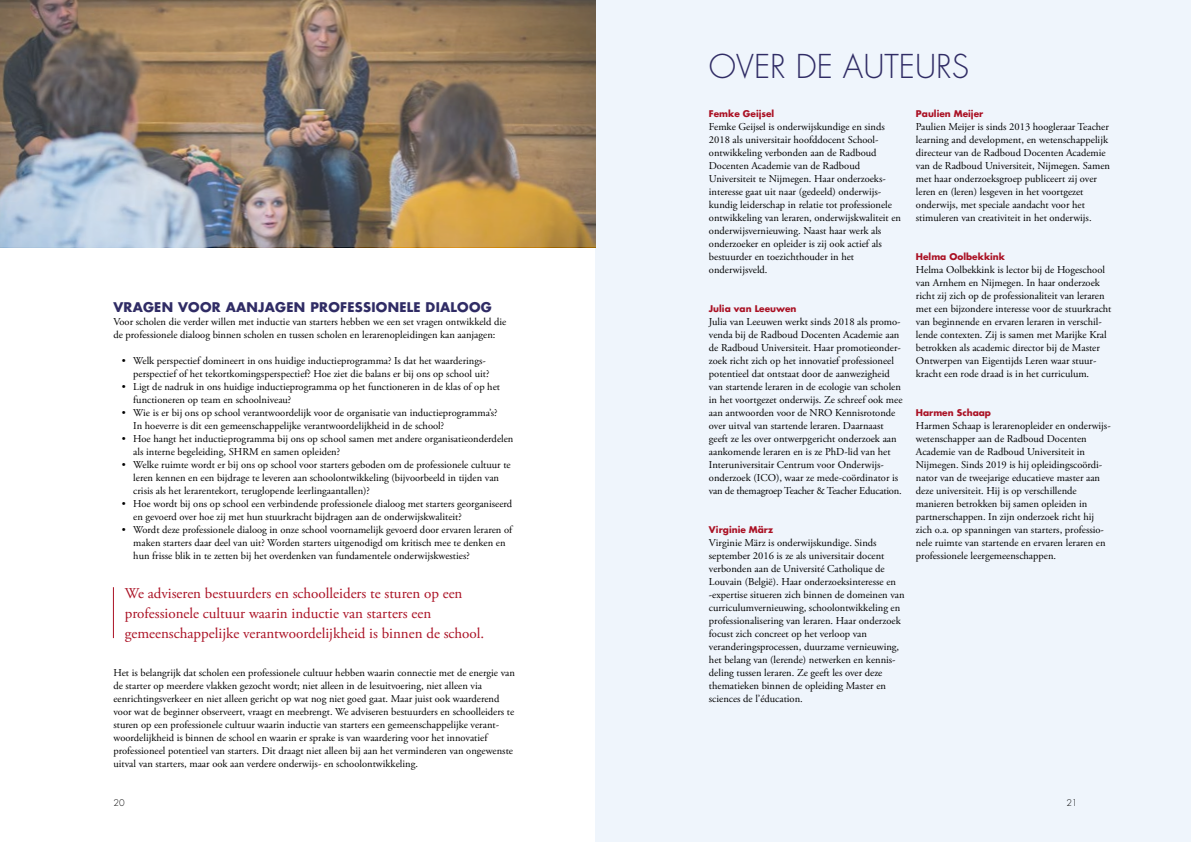
<style>
.page{position:relative;width:1191px;height:842px;background:#fff}
.page>*{position:absolute;margin:0;border:0;box-sizing:border-box;transform-origin:0 0}
.t1{font:300 32px "Futura Std";color:#302c65}
.t2{font:15px/20px "Adobe Garamond Pro";color:#aa1124}
.t3{font:700 13px "Futura Std";letter-spacing:.02em;color:#302c65}
.t4{font:10.5px/13px "Adobe Garamond Pro";color:#000}
.t5{font:700 9px "Futura Std";color:#aa1124}
.t6{font:300 9px "Futura";color:#000}
</style>
<div class="page">
<div style="left:595px;top:0;width:596px;height:842px;background:#eff5fc"></div>
<img style="left:0;top:0;width:595px;height:247px">
<hr style="left:113px;top:587px;width:1px;height:51px;background:#aa1124">
<p class="t3" style="left:113px;top:298px;width:380px">VRAGEN VOOR AANJAGEN PROFESSIONELE DIALOOG</p>
<p class="t4" style="left:113px;top:316px;width:394px">Voor scholen die verder willen met inductie van starters hebben we een set vragen ontwikkeld die de professionele dialoog binnen scholen en tussen scholen en lerarenopleidingen kan aanjagen:</p>
<p class="t4" style="left:133px;top:355px;width:357px;text-indent:-11px">• Welk perspectief domineert in ons huidige inductieprogramma? Is dat het waarderings&shy;perspectief of het tekortkomingsperspectief? Hoe ziet die balans er bij ons op school uit?</p>
<p class="t4" style="left:133px;top:381px;width:368px;text-indent:-11px">• Ligt de nadruk in ons huidige inductieprogramma op het functioneren in de klas of op het functioneren op team en schoolniveau?</p>
<p class="t4" style="left:133px;top:407px;width:366px;text-indent:-11px">• Wie is er bij ons op school verantwoordelijk voor de organisatie van inductieprogramma’s?<br>In hoeverre is dit een gemeenschappelijke verantwoordelijkheid in de school?</p>
<p class="t4" style="left:133px;top:433px;width:382px;text-indent:-11px">• Hoe hangt het inductieprogramma bij ons op school samen met andere organisatieonderdelen als interne begeleiding, SHRM en samen opleiden?</p>
<p class="t4" style="left:133px;top:459px;width:379px;text-indent:-11px">• Welke ruimte wordt er bij ons op school voor starters geboden om de professionele cultuur te leren kennen en een bijdrage te leveren aan schoolontwikkeling (bijvoorbeeld in tijden van crisis als het lerarentekort, teruglopende leerlingaantallen)?</p>
<p class="t4" style="left:133px;top:498px;width:380px;text-indent:-11px">• Hoe wordt bij ons op school een verbindende professionele dialoog met starters georganiseerd en gevoerd over hoe zij met hun stuurkracht bijdragen aan de onderwijskwaliteit?</p>
<p class="t4" style="left:133px;top:524px;width:380px;text-indent:-11px">• Wordt deze professionele dialoog in onze school voornamelijk gevoerd door ervaren leraren of maken starters daar deel van uit? Worden starters uitgenodigd om kritisch mee te denken en hun frisse blik in te zetten bij het overdenken van fundamentele onderwijskwesties?</p>
<h2 class="t2" style="left:125px;top:584px;width:361px">We adviseren bestuurders en schoolleiders te sturen op een professionele cultuur waarin inductie van starters een gemeenschappelijke verantwoordelijkheid is binnen de school.</h2>
<p class="t4" style="left:113px;top:667px;width:403px">Het is belangrijk dat scholen een professionele cultuur hebben waarin connectie met de energie van de starter op meerdere vlakken gezocht wordt; niet alleen in de lesuitvoering, niet alleen via eenrichtingsverkeer en niet alleen gericht op wat nog niet goed gaat. Maar juist ook waarderend voor wat de beginner observeert, vraagt en meebrengt. We adviseren bestuurders en schoolleiders te sturen op een professionele cultuur waarin inductie van starters een gemeenschappelijke verant&shy;woordelijkheid is binnen de school en waarin er sprake is van waardering voor het innovatief professioneel potentieel van starters. Dit draagt niet alleen bij aan het verminderen van ongewenste uitval van starters, maar ook aan verdere onderwijs- en schoolontwikkeling.</p>
<h1 class="t1" style="left:709px;top:47px;width:262px">OVER DE AUTEURS</h1>
<p class="t5" style="left:709px;top:108px;width:67px">Femke Geijsel</p>
<p class="t4" style="left:709px;top:121px;width:194px">Femke Geijsel is onderwijskundige en sinds 2018 als universitair hoofddocent School&shy;ontwikkeling verbonden aan de Radboud Docenten Academie van de Radboud Universiteit te Nijmegen. Haar onderzoeks&shy;interesse gaat uit naar (gedeeld) onderwijs&shy;kundig leiderschap in relatie tot professionele ontwikkeling van leraren, onderwijskwaliteit en onderwijsvernieuwing. Naast haar werk als onderzoeker en opleider is zij ook actief als bestuurder en toezichthouder in het onderwijsveld.</p>
<p class="t5" style="left:709px;top:303px;width:89px">Julia van Leeuwen</p>
<p class="t4" style="left:709px;top:316px;width:195px">Julia van Leeuwen werkt sinds 2018 als promo&shy;venda bij de Radboud Docenten Academie aan de Radboud Universiteit. Haar promotieonder&shy;zoek richt zich op het innovatief professioneel potentieel dat ontstaat door de aanwezigheid van startende leraren in de ecologie van scholen in het voortgezet onderwijs. Ze schreef ook mee aan antwoorden voor de NRO Kennisrotonde over uitval van startende leraren. Daarnaast geeft ze les over ontwerpgericht onderzoek aan aankomende leraren en is ze PhD-lid van het Interuniversitair Centrum voor Onderwijs&shy;onderzoek (ICO), waar ze mede-coördinator is van de themagroep Teacher &amp; Teacher Education.</p>
<p class="t5" style="left:709px;top:524px;width:66px">Virginie März</p>
<p class="t4" style="left:709px;top:537px;width:197px">Virginie März is onderwijskundige. Sinds september 2016 is ze als universitair docent verbonden aan de Université Catholique de Louvain (België). Haar onderzoeksinteresse en -expertise situeren zich binnen de domeinen van curriculumvernieuwing, schoolontwikkeling en professionalisering van leraren. Haar onderzoek focust zich concreet op het verloop van veranderingsprocessen, duurzame vernieuwing, het belang van (lerende) netwerken en kennis&shy;deling tussen leraren. Ze geeft les over deze thematieken binnen de opleiding Master en sciences de l’éducation.</p>
<p class="t5" style="left:916px;top:108px;width:69px">Paulien Meijer</p>
<p class="t4" style="left:916px;top:121px;width:195px">Paulien Meijer is sinds 2013 hoogleraar Teacher learning and development, en wetenschappelijk directeur van de Radboud Docenten Academie van de Radboud Universiteit, Nijmegen. Samen met haar onderzoeksgroep publiceert zij over leren en (leren) lesgeven in het voortgezet onderwijs, met speciale aandacht voor het stimuleren van creativiteit in het onderwijs.</p>
<p class="t5" style="left:916px;top:251px;width:91px">Helma Oolbekkink</p>
<p class="t4" style="left:916px;top:264px;width:197px">Helma Oolbekkink is lector bij de Hogeschool van Arnhem en Nijmegen. In haar onderzoek richt zij zich op de professionaliteit van leraren met een bijzondere interesse voor de stuurkracht van beginnende en ervaren leraren in verschil&shy;lende contexten. Zij is samen met Marijke Kral betrokken als academic director bij de Master Ontwerpen van Eigentijds Leren waar stuur&shy;kracht een rode draad is in het curriculum.</p>
<p class="t5" style="left:916px;top:407px;width:77px">Harmen Schaap</p>
<p class="t4" style="left:916px;top:420px;width:196px">Harmen Schaap is lerarenopleider en onderwijs&shy;wetenschapper aan de Radboud Docenten Academie van de Radboud Universiteit in Nijmegen. Sinds 2019 is hij opleidingscoördi&shy;nator van de tweejarige educatieve master aan deze universiteit. Hij is op verschillende manieren betrokken bij samen opleiden in partnerschappen. In zijn onderzoek richt hij zich o.a. op spanningen van starters, professio&shy;nele ruimte van startende en ervaren leraren en professionele leergemeenschappen.</p>
<p class="t6" style="left:113px;top:797px;width:13px">20</p>
<p class="t6" style="left:1066px;top:797px;width:13px">21</p>
</div>
